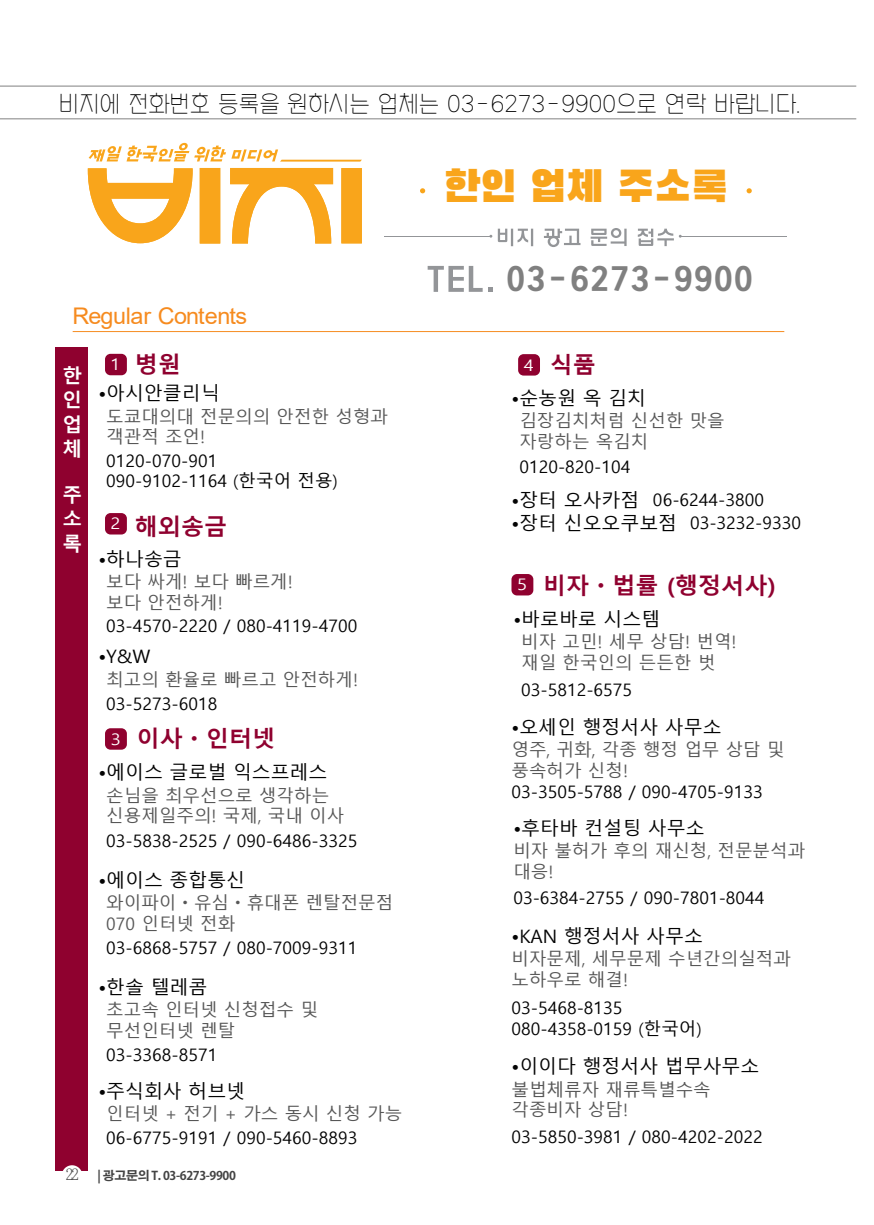
<style>
.page{position:relative;width:874px;height:1225px;background:#fff}
.page>*{position:absolute;margin:0;border:0;box-sizing:border-box;transform-origin:0 0}
.t1{font:43.2px "Black Han Sans";color:#f9a51b}
.t2{font:33.6px "NIXGONB Vb";color:#808080}
.t3{font:23px "NIXGONL Vb";color:#000}
.t4{font:23px "Arial";letter-spacing:-.02em;color:#f68b1f}
.t5{font:700 22.6px "Malgun Gothic";color:#8f012f}
.t6{font:700 19.4px/24.4px "Malgun Gothic";color:#fff;text-align:justify}
.t7{font:18.6px "Malgun Gothic";color:#030303}
.t8{font:17.2px/20.6px "Malgun Gothic";color:#030303}
.t9{font:17.2px/20.6px "Malgun Gothic";color:#575757}
.t10{font:16px "Malgun Gothic";color:#fff;scale:1.13 1}
.t11{font:700 12px "Adobe Gothic Std";letter-spacing:-.03em;color:#434343}
.s1{font-family:"Koz Go Pr 6 N";font-weight:400}
.s2{font-family:"Koz Go Pr 6 N"}
.s3{font-family:"Chosunilbo NM";font-weight:400;font-size:16px}
.s4{font-size:18.6px}
</style>
<div class="page">
<hr style="left:73px;top:331px;width:710px;height:1px;background:#f68b1f">
<svg style="left:544px;top:229px;width:36px;height:18px"></svg>
<svg style="left:590px;top:228px;width:36px;height:18px"></svg>
<svg style="left:427px;top:266px;width:55px;height:26px"></svg>
<svg style="left:488px;top:287px;width:4px;height:5px"></svg>
<hr style="left:0;top:118px;width:855px;height:1px;background:#808080">
<hr style="left:0;top:86px;width:855px;height:1px;background:#808080">
<svg style="left:420px;top:188px;width:5px;height:5px"></svg>
<svg style="left:746px;top:188px;width:5px;height:5px"></svg>
<hr style="left:678px;top:236px;width:107px;height:1px;background:#939598">
<hr style="left:384px;top:236px;width:108px;height:1px;background:#939598">
<svg style="left:637px;top:229px;width:44px;height:17px"></svg>
<svg style="left:489px;top:229px;width:44px;height:17px"></svg>
<div style="left:105px;top:728px;width:22px;height:21px;background:#8f012f;border-radius:5px"></div>
<div style="left:55px;top:347px;width:33px;height:823px;background:#8f012f"></div>
<svg style="left:200px;top:168px;width:20px;height:75px"></svg>
<svg style="left:341px;top:168px;width:20px;height:75px"></svg>
<svg style="left:88px;top:168px;width:104px;height:75px"></svg>
<svg style="left:230px;top:168px;width:103px;height:75px"></svg>
<svg style="left:89px;top:143px;width:273px;height:19px"></svg>
<div style="left:105px;top:354px;width:22px;height:21px;background:#8f012f;border-radius:5px"></div>
<div style="left:105px;top:513px;width:22px;height:21px;background:#8f012f;border-radius:5px"></div>
<div style="left:518px;top:354px;width:21px;height:21px;background:#8f012f;border-radius:5px"></div>
<div style="left:511px;top:574px;width:22px;height:21px;background:#8f012f;border-radius:5px"></div>
<div style="left:62px;top:1165px;width:20px;height:21px;background:#fff;border-radius:50%"></div>
<h3 class="t3" style="left:59px;top:92px;width:742px">비지에 전화번호 등록을 원하시는 업체는 03-6273-9900으로 연락 바랍니다.</h3>
<h1 class="t1" style="left:443px;top:162px;width:286px">한인 업체 주소록</h1>
<h3 class="t4" style="left:72px;top:300px;width:176px">Regular Contents</h3>
<p class="t6" style="left:62px;top:364px;width:21px">한 인 업 체</p>
<p class="t6" style="left:62px;top:483px;width:20px">주 소 록</p>
<h3 class="t5" style="left:135px;top:351px;width:48px">병원</h3>
<p class="t7" style="left:98px;top:382px;width:123px">•아시안클리닉</p>
<p class="t10" style="left:111px;top:355px;width:10px">1</p>
<p class="t9" style="left:106px;top:406px;width:283px">도쿄대의대 전문의의 안전한 성형과 객관적 조언!</p>
<p class="t8" style="left:106px;top:450px;width:233px">0120-070-901<br>090-9102-1164 (한국어 전용)</p>
<h3 class="t5" style="left:111px;top:513px;width:118px"><sup>2</sup> 해외송금</h3>
<p class="t7" style="left:98px;top:548px;width:85px">•하나송금</p>
<p class="t9" style="left:106px;top:572px;width:188px">보다 싸게! 보다 빠르게! 보다 안전하게!</p>
<p class="t8" style="left:106px;top:615px;width:253px">03-4570-2220 / 080-4119-4700</p>
<p class="t7" style="left:98px;top:645px;width:53px">•Y&amp;W</p>
<p class="t9" style="left:106px;top:669px;width:253px">최고의 환율로 빠르고 안전하게!</p>
<p class="t8" style="left:106px;top:693px;width:113px">03-5273-6018</p>
<p class="t10" style="left:111px;top:729px;width:10px">3</p>
<h3 class="t5" style="left:137px;top:725px;width:140px">이사<span class="s1">・</span>인터넷</h3>
<p class="t7" style="left:98px;top:762px;width:230px">•에이스 글로벌 익스프레스</p>
<p class="t9" style="left:106px;top:785px;width:239px">손님을 최우선으로 생각하는 신용제일주의! 국제, 국내 이사</p>
<p class="t8" style="left:106px;top:830px;width:253px">03-5838-2525 / 090-6486-3325</p>
<p class="t7" style="left:98px;top:869px;width:148px">•에이스 종합통신</p>
<p class="t9" style="left:106px;top:893px;width:288px">와이파이<span class="s2">・</span>유심<span class="s2">・</span>휴대폰 렌탈전문점<br>070 인터넷 전화</p>
<p class="t8" style="left:106px;top:938px;width:253px">03-6868-5757 / 080-7009-9311</p>
<p class="t7" style="left:98px;top:976px;width:110px">•한솔 텔레콤</p>
<p class="t9" style="left:106px;top:1000px;width:213px">초고속 인터넷 신청접수 및 무선인터넷 렌탈</p>
<p class="t8" style="left:106px;top:1045px;width:113px">03-3368-8571</p>
<p class="t7" style="left:98px;top:1080px;width:148px">•주식회사 허브넷</p>
<p class="t9" style="left:106px;top:1103px;width:297px">인터넷 + 전기 + 가스 동시 신청 가능</p>
<p class="t8" style="left:106px;top:1127px;width:253px">06-6775-9191 / 090-5460-8893</p>
<p class="t11" style="left:66px;top:1168px;width:172px"><span class="s3">22</span> | 광고문의 T. 03-6273-9900</p>
<h2 class="t2" style="left:505px;top:262px;width:249px">03-6273-9900</h2>
<p class="t10" style="left:523px;top:356px;width:10px">4</p>
<h3 class="t5" style="left:549px;top:351px;width:48px">식품</h3>
<p class="t7" style="left:511px;top:388px;width:136px">•순농원 옥 김치</p>
<p class="t9" style="left:519px;top:411px;width:207px">김장김치처럼 신선한 맛을 자랑하는 옥김치</p>
<p class="t8" style="left:519px;top:456px;width:113px">0120-820-104</p>
<p class="t8" style="left:511px;top:489px;width:254px"><span class="s4">•장터 오사카점</span> 06-6244-3800</p>
<p class="t8" style="left:511px;top:513px;width:291px"><span class="s4">•장터 신오오쿠보점</span> 03-3232-9330</p>
<p class="t10" style="left:517px;top:575px;width:10px">5</p>
<h3 class="t5" style="left:543px;top:572px;width:234px">비자<span class="s1">・</span>법률 (행정서사)</h3>
<p class="t7" style="left:513px;top:608px;width:148px">•바로바로 시스템</p>
<p class="t9" style="left:521px;top:631px;width:217px">비자 고민! 세무 상담! 번역! 재일 한국인의 든든한 벗</p>
<p class="t8" style="left:521px;top:679px;width:113px">03-5812-6575</p>
<p class="t7" style="left:511px;top:716px;width:211px">•오세인 행정서사 사무소</p>
<p class="t9" style="left:511px;top:740px;width:274px">영주, 귀화, 각종 행정 업무 상담 및 풍속허가 신청!</p>
<p class="t8" style="left:511px;top:781px;width:253px">03-3505-5788 / 090-4705-9133</p>
<p class="t7" style="left:513px;top:817px;width:193px">•후타바 컨설팅 사무소</p>
<p class="t9" style="left:513px;top:841px;width:293px">비자 불허가 후의 재신청, 전문분석과 대응!</p>
<p class="t8" style="left:513px;top:888px;width:253px">03-6384-2755 / 090-7801-8044</p>
<p class="t7" style="left:511px;top:925px;width:193px">•KAN 행정서사 사무소</p>
<p class="t9" style="left:511px;top:949px;width:281px">비자문제, 세무문제 수년간의실적과 노하우로 해결!</p>
<p class="t8" style="left:511px;top:997px;width:192px">03-5468-8135<br>080-4358-0159 (한국어)</p>
<p class="t7" style="left:511px;top:1056px;width:249px">•이이다 행정서사 법무사무소</p>
<p class="t9" style="left:511px;top:1079px;width:201px">불법체류자 재류특별수속 각종비자 상담!</p>
<p class="t8" style="left:511px;top:1126px;width:253px">03-5850-3981 / 080-4202-2022</p>
</div>
